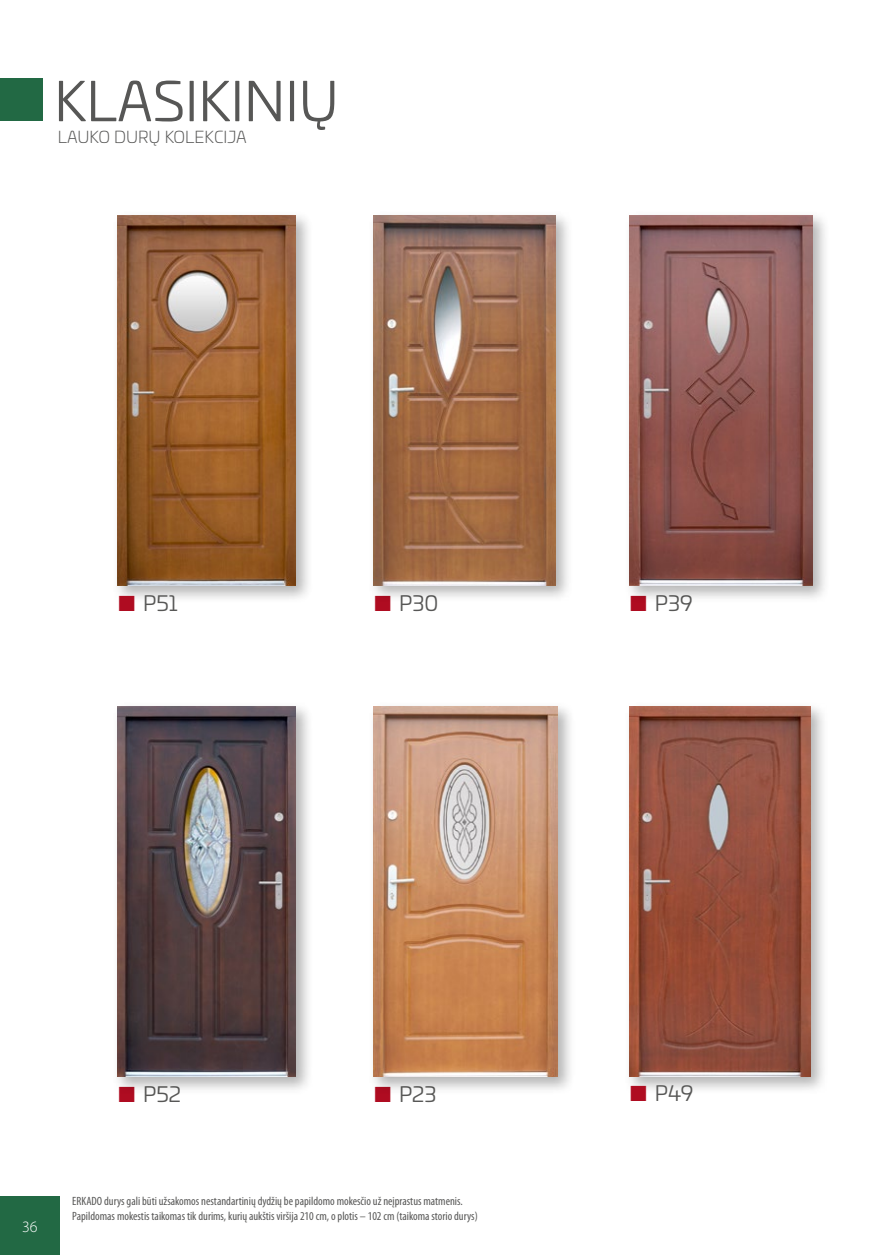
<style>
.page{position:relative;width:872px;height:1255px;background:#fff}
.page>*{position:absolute;margin:0;border:0;box-sizing:border-box;transform-origin:0 0}
.t1{font:54px "Univia Pro";color:#575756}
.t2{font:21px "Univia Pro";color:#575756}
.t3{font:300 16.5px "Univia Pro";color:#575756}
.t4{font:300 15.9px "Myriad Pro";color:#fff}
.t5{font:condensed 12px/14.4px "Myriad Pro";color:#575756}
</style>
<div class="page">
<div style="left:0;top:79px;width:43px;height:42px;background:#226944"></div>
<div style="left:0;top:1196px;width:60px;height:58px;background:#226944"></div>
<div style="left:112px;top:210px;width:201px;height:393px;background:#000;opacity:.3"></div>
<img style="left:117px;top:215px;width:179px;height:370px">
<div style="left:112px;top:701px;width:202px;height:393px;background:#000;opacity:.3"></div>
<img style="left:117px;top:706px;width:179px;height:370px">
<div style="left:368px;top:701px;width:207px;height:393px;background:#000;opacity:.3"></div>
<img style="left:373px;top:706px;width:184px;height:370px">
<div style="left:368px;top:210px;width:205px;height:393px;background:#000;opacity:.3"></div>
<img style="left:373px;top:215px;width:182px;height:370px">
<div style="left:624px;top:210px;width:206px;height:393px;background:#000;opacity:.3"></div>
<img style="left:629px;top:215px;width:183px;height:370px">
<div style="left:624px;top:701px;width:204px;height:393px;background:#000;opacity:.3"></div>
<img style="left:629px;top:706px;width:181px;height:370px">
<svg style="left:119px;top:1086px;width:15px;height:8px"></svg>
<svg style="left:375px;top:1086px;width:15px;height:8px"></svg>
<svg style="left:119px;top:595px;width:15px;height:8px"></svg>
<svg style="left:375px;top:595px;width:15px;height:8px"></svg>
<svg style="left:631px;top:595px;width:15px;height:8px"></svg>
<svg style="left:631px;top:1085px;width:15px;height:9px"></svg>
<h1 class="t1" style="left:54px;top:62px;width:286px">KLASIKINIŲ</h1>
<h3 class="t3" style="left:58px;top:125px;width:190px">LAUKO DURŲ KOLEKCIJA</h3>
<h2 class="t2" style="left:143px;top:588px;width:36px">P51</h2>
<h2 class="t2" style="left:399px;top:588px;width:41px">P30</h2>
<h2 class="t2" style="left:654px;top:588px;width:40px">P39</h2>
<h2 class="t2" style="left:143px;top:1078px;width:40px">P52</h2>
<h2 class="t2" style="left:399px;top:1078px;width:39px">P23</h2>
<h3 class="t4" style="left:22px;top:1216px;width:17px">36</h3>
<p class="t5" style="left:72px;top:1193px;width:407px">ERKADO durys gali būti užsakomos nestandartinių dydžių be papildomo mokesčio už neįprastus matmenis.<br>Papildomas mokestis taikomas tik durims, kurių aukštis viršija 210 cm, o plotis – 102 cm (taikoma storio durys)</p>
<h2 class="t2" style="left:654px;top:1078px;width:40px">P49</h2>
</div>
